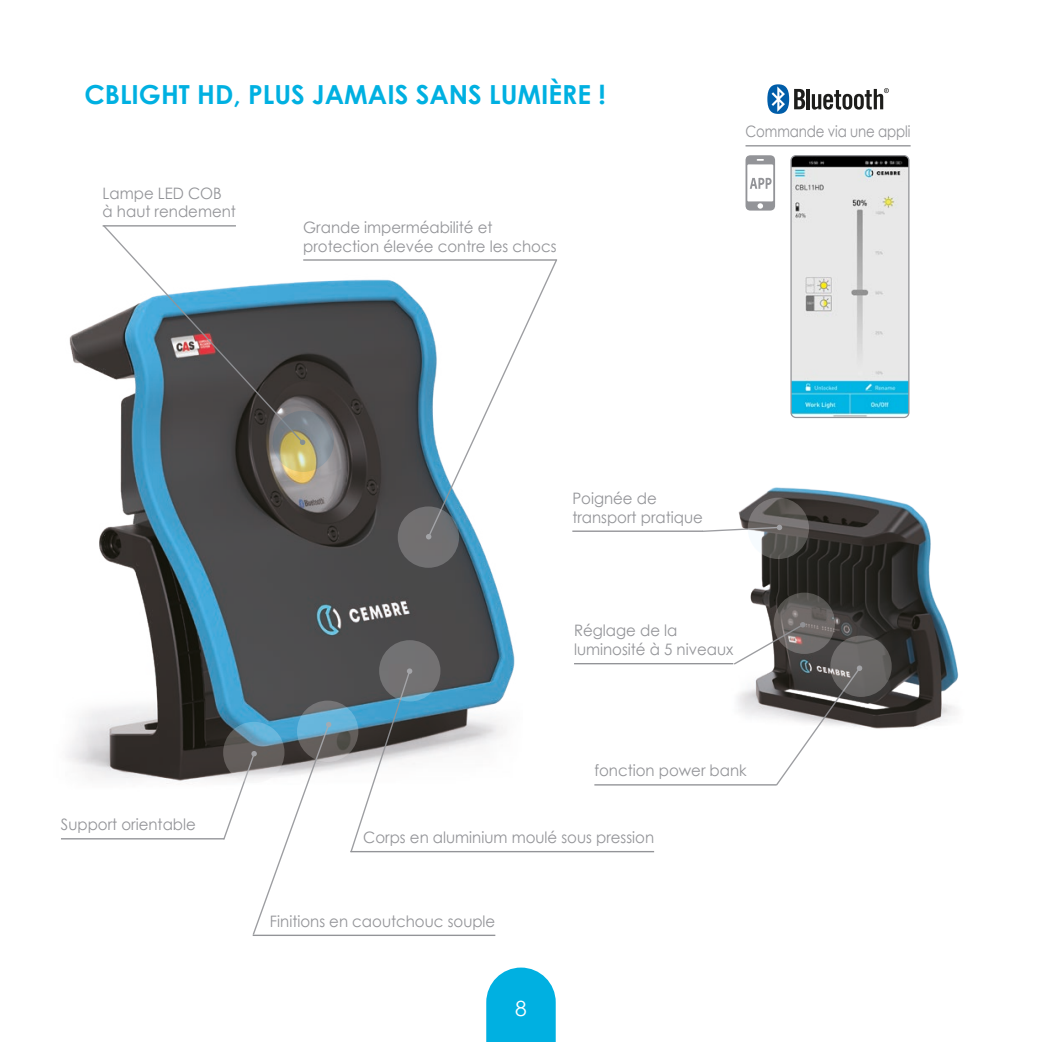
<style>
.page{position:relative;width:1042px;height:1042px;background:#fff}
.page>*{position:absolute;margin:0;border:0;box-sizing:border-box;transform-origin:0 0}
.t1{font:700 26.25px "Century Gothic";color:#00b0e1}
.t2{font:21px "Century Gothic";color:#fff}
.t3{font:15.75px/18.9px "Century Gothic";color:#939498;scale:.95 1}
.t4{font:15.75px "Century Gothic";color:#939498;scale:.85 1}
</style>
<div class="page">
<svg style="left:486px;top:967px;width:70px;height:75px;background:#1db9e4"></svg>
<img style="left:693px;top:487px;width:266px;height:242px">
<div style="left:830px;top:635px;width:61px;height:62px;background:linear-gradient(to bottom,#686664,#666462);border-radius:50%"></div>
<hr style="left:594px;top:784px;width:182px;height:1px;background:#939498">
<hr style="left:574px;top:663px;width:159px;height:1px;background:#939498">
<svg style="left:773px;top:592px;width:62px;height:62px"></svg>
<svg style="left:732px;top:622px;width:130px;height:164px"></svg>
<hr style="left:572px;top:530px;width:131px;height:2px;background:#939498">
<svg style="left:701px;top:525px;width:47px;height:8px"></svg>
<svg style="left:748px;top:498px;width:61px;height:61px;background:#6f6c6a"></svg>
<img style="left:67px;top:279px;width:506px;height:505px">
<svg style="left:102px;top:225px;width:202px;height:219px"></svg>
<hr style="left:61px;top:838px;width:163px;height:1px;background:#939498">
<svg style="left:272px;top:411px;width:62px;height:61px;background:#9d9c82"></svg>
<hr style="left:303px;top:259px;width:253px;height:2px;background:#939498">
<svg style="left:426px;top:259px;width:132px;height:280px"></svg>
<hr style="left:350px;top:851px;width:304px;height:1px;background:#939498">
<svg style="left:349px;top:668px;width:63px;height:185px"></svg>
<svg style="left:379px;top:640px;width:61px;height:61px;background:#727477"></svg>
<div style="left:398px;top:506px;width:61px;height:62px;background:#716f71;border-radius:50%"></div>
<hr style="left:253px;top:934px;width:242px;height:2px;background:#939498">
<svg style="left:222px;top:722px;width:109px;height:214px"></svg>
<svg style="left:297px;top:700px;width:61px;height:62px;background:#6a8a99"></svg>
<svg style="left:223px;top:722px;width:61px;height:61px;background:#79878f"></svg>
<hr style="left:806px;top:89px;width:3px;height:20px;background:#1d1d1b">
<svg style="left:767px;top:84px;width:38px;height:30px"></svg>
<svg style="left:812px;top:88px;width:77px;height:22px"></svg>
<hr style="left:745px;top:145px;width:165px;height:1px;background:#939498">
<img style="left:792px;top:157px;width:117px;height:259px">
<div style="left:790px;top:155px;width:119px;height:263px;border:1px solid #939498;border-radius:5px"></div>
<svg style="left:745px;top:155px;width:30px;height:56px"></svg>
<h1 class="t1" style="left:84px;top:75px;width:523px">CBLIGHT HD, PLUS JAMAIS SANS LUMIÈRE !</h1>
<p class="t3" style="left:103px;top:183px;width:142px">Lampe LED COB à haut rendement</p>
<p class="t3" style="left:303px;top:217px;width:268px">Grande imperméabilité et protection élevée contre les chocs</p>
<p class="t4" style="left:745px;top:121px;width:196px">Commande via une appli</p>
<p class="t3" style="left:572px;top:488px;width:139px">Poignée de transport pratique</p>
<p class="t3" style="left:574px;top:621px;width:169px">Réglage de la luminosité à 5 niveaux</p>
<p class="t3" style="left:61px;top:815px;width:143px">Support orientable</p>
<p class="t3" style="left:594px;top:761px;width:162px">fonction power bank</p>
<p class="t3" style="left:363px;top:828px;width:308px">Corps en aluminium moulé sous pression</p>
<p class="t3" style="left:270px;top:911px;width:239px">Finitions en caoutchouc souple</p>
<h2 class="t2" style="left:515px;top:993px;width:13px">8</h2>
</div>
